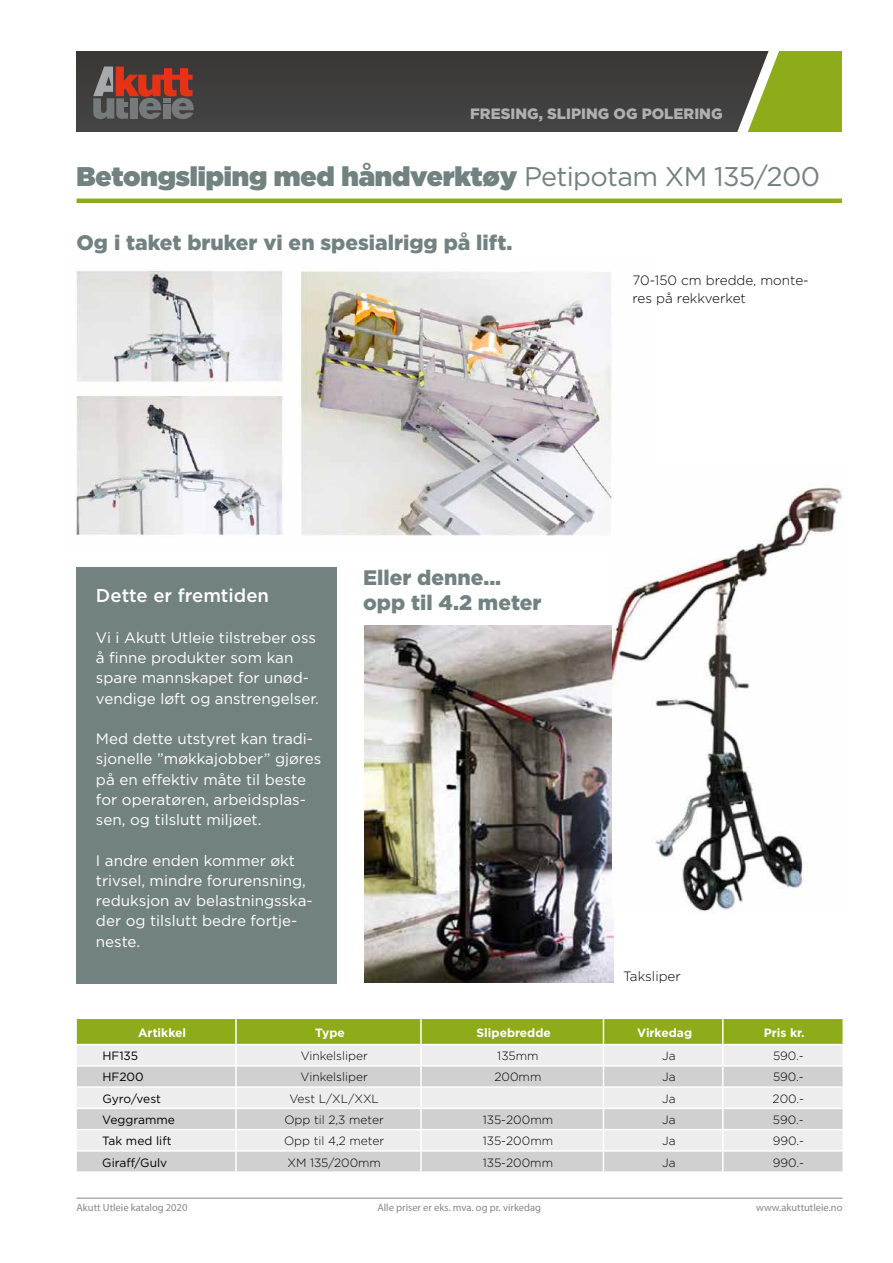
<style>
.page{position:relative;width:893px;height:1263px;background:#fff}
.page>*{position:absolute;margin:0;border:0;box-sizing:border-box;transform-origin:0 0}
.t1{font:900 27px "Gotham";letter-spacing:-.005em;color:#728280}
.t2{font:900 21px/25.2px "Gotham";color:#728280}
.t3{font:500 18.6px "Gotham";color:#fff}
.t4{font:15.15px/20.2px "Gotham";color:#fff}
.t5{font:900 15px "Gotham";color:#b0b0b0}
.t6{font:300 13.5px/18px "Gotham";color:#000}
.t7{font:300 12px "Gotham";color:#000}
.t8{font:12px "Gotham";color:#000}
.t9{font:700 12px "Gotham";color:#fff}
.t10{font:10.5px "Myriad Pro";color:#878787}
.s1{font-weight:400}
</style>
<div class="page">
<hr style="left:77px;top:1198px;width:765px;height:1px;background:#878787">
<hr style="left:77px;top:199px;width:765px;height:4px;background:#8eab1a">
<div style="left:77px;top:51px;width:692px;height:81px;background:#3f3e3d"></div>
<svg style="left:737px;top:51px;width:105px;height:81px"></svg>
<svg style="left:93px;top:67px;width:101px;height:52px"></svg>
<svg style="left:77px;top:1019px;width:765px;height:152px;background:#d3d8c0"></svg>
<hr style="left:722px;top:1019px;width:2px;height:25px;background:#fff">
<hr style="left:77px;top:1044px;width:159px;height:1px;background:#fff">
<hr style="left:236px;top:1044px;width:185px;height:1px;background:#fff">
<hr style="left:421px;top:1044px;width:182px;height:1px;background:#fff">
<hr style="left:603px;top:1044px;width:120px;height:1px;background:#fff">
<hr style="left:723px;top:1044px;width:119px;height:1px;background:#fff">
<img style="left:76px;top:271px;width:536px;height:265px">
<img style="left:364px;top:625px;width:249px;height:357px">
<img style="left:612px;top:487px;width:230px;height:425px">
<div style="left:77px;top:568px;width:260px;height:416px;background:#728280"></div>
<p class="t5" style="left:470px;top:105px;width:254px">FRESING, SLIPING OG POLERING</p>
<h1 class="t1" style="left:77px;top:161px;width:745px">Betongsliping med håndverktøy <span class="s1">Petipotam XM 135/200</span></h1>
<h2 class="t2" style="left:77px;top:229px;width:437px">Og i taket bruker vi en spesialrigg på lift.</h2>
<p class="t6" style="left:632px;top:271px;width:178px">70-150 cm bredde, monte&shy;res på rekkverket</p>
<p class="t3" style="left:96px;top:585px;width:175px">Dette er fremtiden</p>
<p class="t4" style="left:96px;top:627px;width:224px">Vi i Akutt Utleie tilstreber oss å finne produkter som kan spare mannskapet for unød&shy;vendige løft og anstrengelser.</p>
<p class="t4" style="left:96px;top:728px;width:227px">Med dette utstyret kan tradi&shy;sjonelle ”møkkajobber” gjøres på en effektiv måte til beste for operatøren, arbeidsplas&shy;sen, og tilslutt miljøet.</p>
<p class="t4" style="left:96px;top:850px;width:218px">I andre enden kommer økt trivsel, mindre forurensning, reduksjon av belastningsska&shy;der og tilslutt bedre fortje&shy;neste.</p>
<h2 class="t2" style="left:363px;top:565px;width:180px">Eller denne... opp til 4.2 meter</h2>
<p class="t6" style="left:623px;top:967px;width:59px">Taksliper</p>
<p class="t9" style="left:138px;top:1025px;width:49px">Artikkel</p>
<p class="t9" style="left:315px;top:1025px;width:31px">Type</p>
<p class="t9" style="left:477px;top:1025px;width:76px">Slipebredde</p>
<p class="t9" style="left:637px;top:1025px;width:56px">Virkedag</p>
<p class="t9" style="left:764px;top:1025px;width:42px">Pris kr.</p>
<p class="t8" style="left:102px;top:1049px;width:37px">HF135</p>
<p class="t7" style="left:301px;top:1049px;width:69px">Vinkelsliper</p>
<p class="t7" style="left:497px;top:1049px;width:43px">135mm</p>
<p class="t7" style="left:662px;top:1049px;width:15px">Ja</p>
<p class="t7" style="left:773px;top:1049px;width:32px">590.-</p>
<p class="t8" style="left:102px;top:1070px;width:43px">HF200</p>
<p class="t7" style="left:301px;top:1071px;width:69px">Vinkelsliper</p>
<p class="t7" style="left:494px;top:1071px;width:48px">200mm</p>
<p class="t7" style="left:662px;top:1071px;width:15px">Ja</p>
<p class="t7" style="left:773px;top:1071px;width:32px">590.-</p>
<p class="t8" style="left:102px;top:1092px;width:60px">Gyro/vest</p>
<p class="t7" style="left:289px;top:1092px;width:91px">Vest L/XL/XXL</p>
<p class="t7" style="left:662px;top:1092px;width:15px">Ja</p>
<p class="t7" style="left:773px;top:1092px;width:33px">200.-</p>
<p class="t8" style="left:102px;top:1113px;width:74px">Veggramme</p>
<p class="t7" style="left:284px;top:1113px;width:101px">Opp til 2,3 meter</p>
<p class="t7" style="left:483px;top:1113px;width:72px">135-200mm</p>
<p class="t7" style="left:662px;top:1113px;width:15px">Ja</p>
<p class="t7" style="left:773px;top:1113px;width:32px">590.-</p>
<p class="t8" style="left:102px;top:1134px;width:71px">Tak med lift</p>
<p class="t7" style="left:284px;top:1134px;width:102px">Opp til 4,2 meter</p>
<p class="t7" style="left:483px;top:1134px;width:72px">135-200mm</p>
<p class="t7" style="left:662px;top:1134px;width:15px">Ja</p>
<p class="t7" style="left:773px;top:1134px;width:33px">990.-</p>
<p class="t8" style="left:102px;top:1156px;width:66px">Giraff/Gulv</p>
<p class="t7" style="left:287px;top:1156px;width:95px">XM 135/200mm</p>
<p class="t7" style="left:483px;top:1156px;width:72px">135-200mm</p>
<p class="t7" style="left:662px;top:1156px;width:15px">Ja</p>
<p class="t7" style="left:773px;top:1156px;width:33px">990.-</p>
<p class="t10" style="left:77px;top:1201px;width:112px">Akutt Utleie katalog 2020</p>
<p class="t10" style="left:377px;top:1201px;width:165px">Alle priser er eks. mva. og pr. virkedag</p>
<p class="t10" style="left:756px;top:1201px;width:88px">www.akuttutleie.no</p>
</div>
